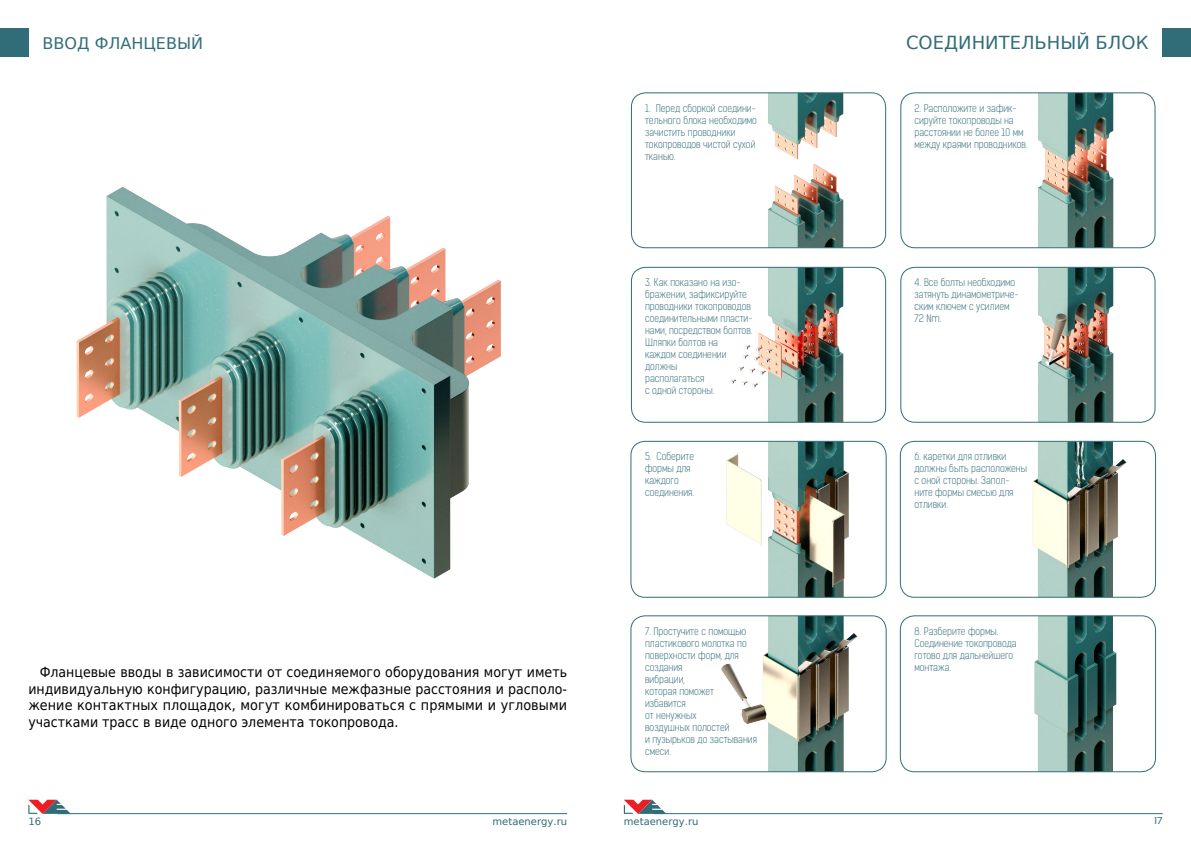
<style>
.page{position:relative;width:1191px;height:842px;background:#fff}
.page>*{position:absolute;margin:0;border:0;box-sizing:border-box;transform-origin:0 0}
.t1{font:18px "DejaVu Sans";color:#316d79}
.t2{font:16px "DejaVu Sans";color:#316d79}
.t3{font:14px/16.8px "DejaVu Sans Condensed";color:#000;text-align:justify}
.t4{font:10px/12px "Kelson Sans Light RU";color:#316d79}
.t5{font:10px "DejaVu Sans";color:#316d79}
.t6{font:10px "Sansation";color:#316d79}
</style>
<div class="page">
<hr style="left:653px;top:813px;width:509px;height:1px;background:#316d79">
<hr style="left:58px;top:813px;width:509px;height:1px;background:#316d79">
<div style="left:0;top:28px;width:28px;height:29px;background:#316d79"></div>
<div style="left:1162px;top:28px;width:29px;height:29px;background:#316d79"></div>
<svg style="left:28px;top:800px;width:43px;height:14px"></svg>
<svg style="left:624px;top:800px;width:42px;height:14px"></svg>
<img style="left:1038px;top:267px;width:117px;height:155px">
<div style="left:900px;top:267px;width:255px;height:156px;border:1px solid #316d79;border-radius:14px"></div>
<img style="left:768px;top:93px;width:117px;height:155px">
<div style="left:631px;top:92px;width:255px;height:156px;border:1px solid #316d79;border-radius:14px"></div>
<img style="left:726px;top:441px;width:160px;height:156px">
<div style="left:630px;top:441px;width:256px;height:157px;border:1px solid #316d79;border-radius:14px"></div>
<img style="left:730px;top:267px;width:155px;height:154px">
<div style="left:631px;top:267px;width:255px;height:156px;border:1px solid #316d79;border-radius:14px"></div>
<img style="left:721px;top:616px;width:165px;height:156px">
<div style="left:630px;top:615px;width:256px;height:157px;border:1px solid #316d79;border-radius:14px"></div>
<img style="left:1038px;top:93px;width:117px;height:155px">
<div style="left:900px;top:92px;width:255px;height:156px;border:1px solid #316d79;border-radius:14px"></div>
<img style="left:1032px;top:441px;width:123px;height:155px">
<div style="left:900px;top:441px;width:256px;height:157px;border:1px solid #316d79;border-radius:14px"></div>
<img style="left:1034px;top:616px;width:121px;height:156px">
<div style="left:900px;top:615px;width:256px;height:157px;border:1px solid #316d79;border-radius:14px"></div>
<img style="left:76px;top:187px;width:425px;height:392px">
<h2 class="t2" style="left:43px;top:30px;width:162px">ВВОД ФЛАНЦЕВЫЙ</h2>
<h1 class="t1" style="left:906px;top:28px;width:244px">СОЕДИНИТЕЛЬНЫЙ БЛОК</h1>
<p class="t3" style="left:28px;top:663px;width:540px;text-indent:11px">Фланцевые вводы в зависимости от соединяемого оборудования могут иметь индивидуальную конфигурацию, различные межфазные расстояния и располо&shy;жение контактных площадок, могут комбинироваться с прямыми и угловыми участками трасс в виде одного элемента токопровода.</p>
<p class="t4" style="left:645px;top:102px;width:113px">1. Перед сборкой соедини&shy;тельного блока необходимо зачистить проводники токопроводов чистой сухой тканью.</p>
<p class="t4" style="left:645px;top:277px;width:109px">3. Как показано на изо&shy;бражении, зафиксируйте проводники токопроводов соединительными пласти&shy;нами, посредством болтов.<br>Шляпки болтов на<br>каждом соединении должны<br>располагаться<br>с одной стороны.</p>
<p class="t4" style="left:645px;top:451px;width:50px">5. Соберите формы для каждого соединения.</p>
<p class="t4" style="left:645px;top:625px;width:113px">7. Простучите с помощью пластикового молотка по поверхности форм, для создания<br>вибрации,<br>которая поможет избавится<br>от ненужных<br>воздушных полостей<br>и пузырьков до застывания смеси.</p>
<p class="t4" style="left:914px;top:102px;width:115px">2. Расположите и зафик&shy;сируйте токопроводы на расстоянии не более 10 мм между краями проводников.</p>
<p class="t4" style="left:914px;top:277px;width:105px">4. Все болты необходимо затянуть динамометриче&shy;ским ключем c усилием<br>72 Nm.</p>
<p class="t4" style="left:914px;top:451px;width:114px">6. каретки для отливки должны быть расположены с оной стороны. Запол&shy;ните формы смесью для отливки.</p>
<p class="t4" style="left:914px;top:625px;width:104px">8. Разберите формы.<br>Соединение токопровода готово для дальнейшего монтажа.</p>
<p class="t5" style="left:28px;top:813px;width:14px">16</p>
<p class="t5" style="left:492px;top:813px;width:76px">metaenergy.ru</p>
<p class="t5" style="left:624px;top:813px;width:76px">metaenergy.ru</p>
<p class="t6" style="left:1154px;top:815px;width:10px">17</p>
</div>
